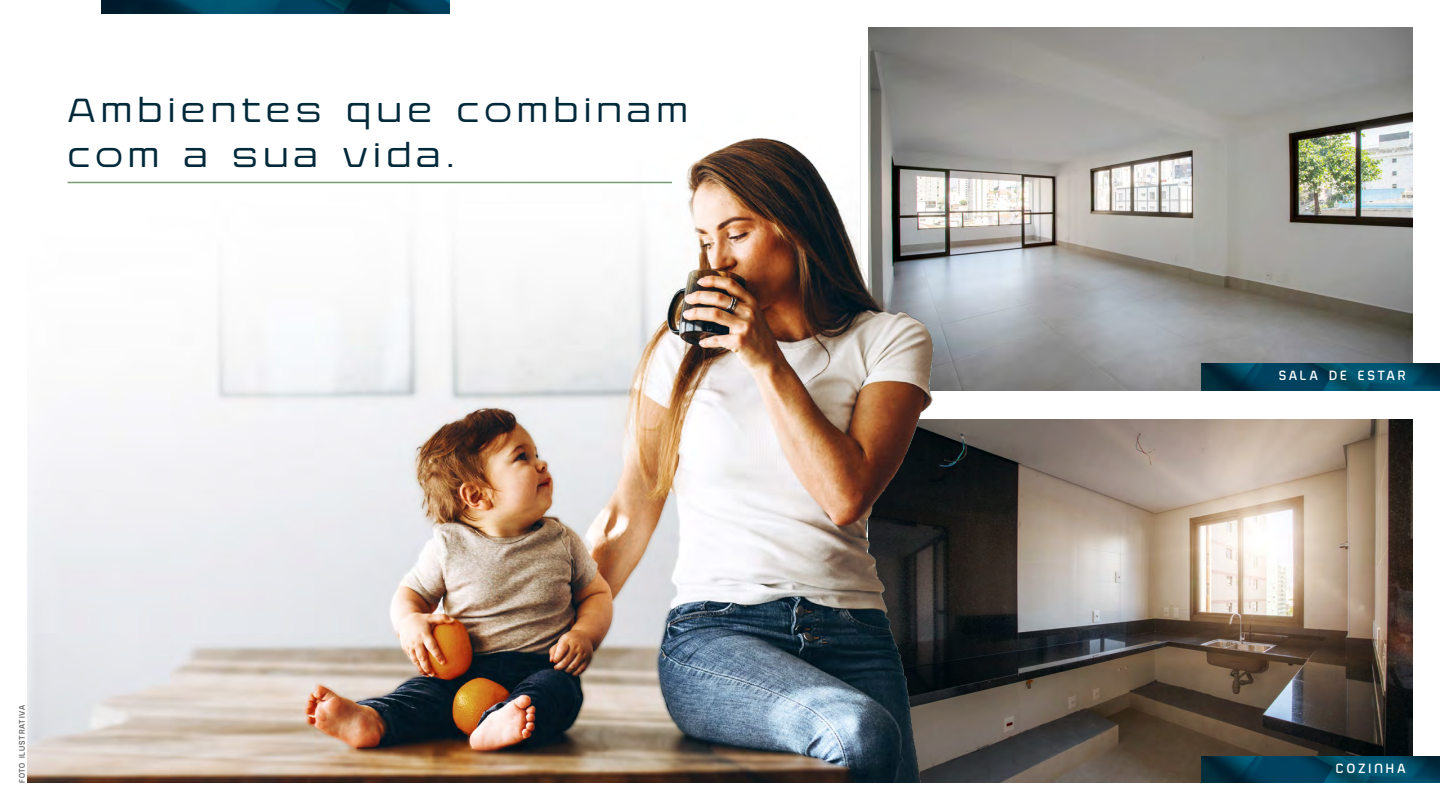
<style>
.page{position:relative;width:1440px;height:810px;background:#fff}
.page>*{position:absolute;margin:0;border:0;box-sizing:border-box;transform-origin:0 0}
.t1{font:expanded 37.5px/45px "Northura";letter-spacing:.15em;color:#01293a}
.t2{font:500 15px "Northura";letter-spacing:.2em;color:#fff}
.t3{font:500 9px "Northura";letter-spacing:.08em;color:#58595b}
</style>
<div class="page">
<img style="left:868px;top:27px;width:545px;height:363px">
<img style="left:936px;top:420px;width:477px;height:363px">
<img style="left:1202px;top:363px;width:238px;height:27px">
<img style="left:1202px;top:756px;width:238px;height:27px">
<img style="left:27px;top:58px;width:909px;height:725px">
<hr style="left:68px;top:182px;width:604px;height:1px;background:#789b73">
<img style="left:101px;top:0;width:348px;height:14px">
<p class="t1" style="left:68px;top:88px;width:622px">Ambientes que combinam com a sua vida.</p>
<p class="t3" style="left:17px;top:783px;width:79px;rotate:-90deg">FOTO ILUSTRATIVA</p>
<p class="t2" style="left:1279px;top:368px;width:128px">SALA DE ESTAR</p>
<p class="t2" style="left:1336px;top:761px;width:71px">COZINHA</p>
</div>
